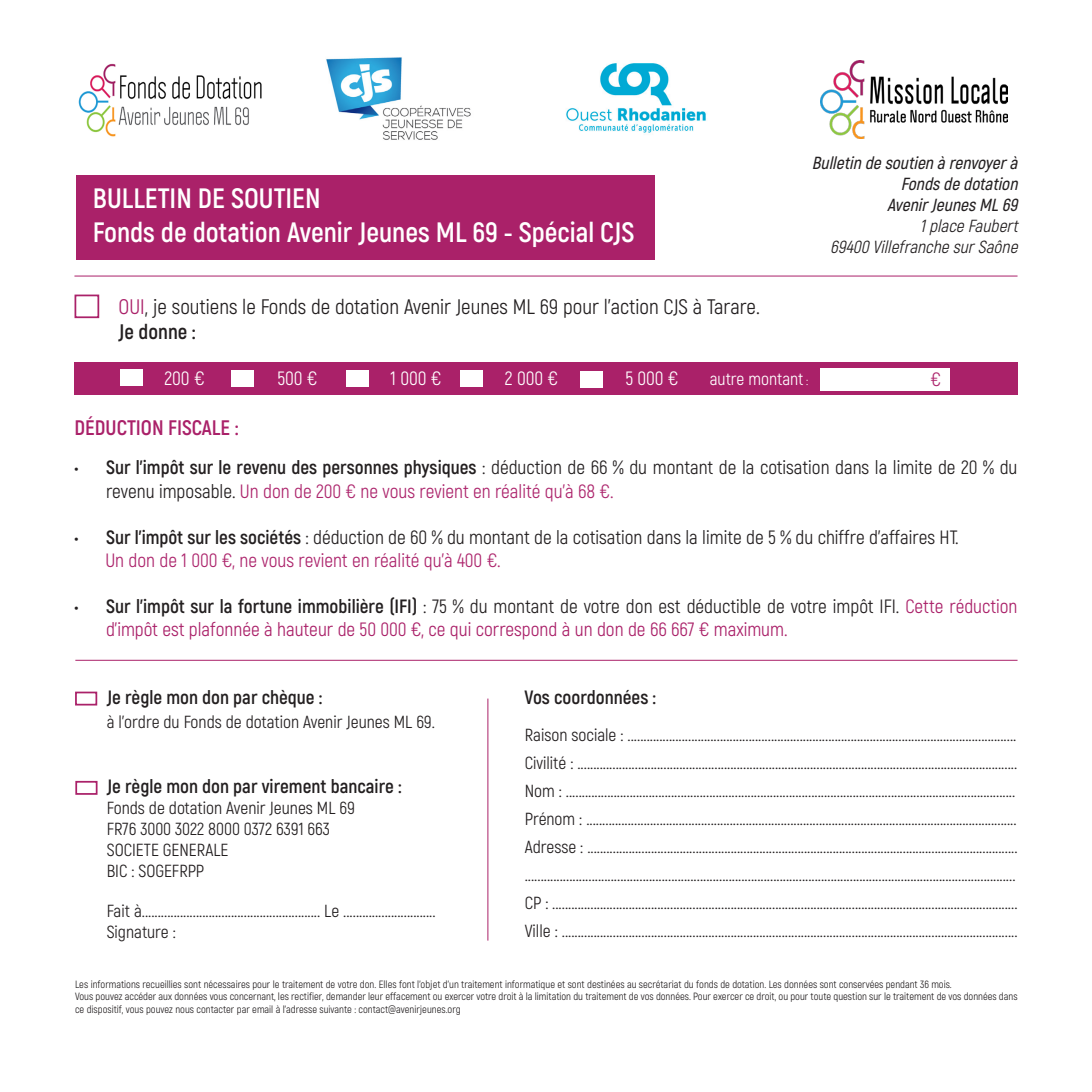
<style>
.page{position:relative;width:1092px;height:1092px;background:#fff}
.page>*{position:absolute;margin:0;border:0;box-sizing:border-box;transform-origin:0 0}
.t1{font:700 28px "Akrobat";color:#fff}
.t2{font:21px "Akrobat";color:#231f20}
.t3{font:700 21px "Akrobat";color:#aa2169}
.t4{font:700 21px "Akrobat";color:#231f20}
.t5{font:19.25px/23.1px "Akrobat";color:#231f20}
.t6{font:19.25px/23.1px "Akrobat";color:#aa2169}
.t7{font:700 19.25px "Akrobat";color:#231f20}
.t8{font:19.25px "Akrobat";color:#ad266d}
.t9{font:19.25px "Akrobat";color:#fff}
.t10{font:17.5px "Akrobat";color:#231f20}
.t11{font:italic 600 17.5px "Akrobat";color:#231f20}
.t12{font:italic 17.5px "Akrobat";color:#231f20}
.t13{font:17.5px "Akrobat";color:#fff}
.t14{font:10.5px/12.6px "Akrobat";color:#231f20}
.s1{color:#aa2169}
.s2{font-size:12.25px}
.s3{font-weight:700}
.s4{color:#ad266d}
.s5{font-weight:700;color:#231f20}
.s6{color:#231f20}
</style>
<div class="page">
<div style="left:76px;top:175px;width:578px;height:85px;background:#aa2169"></div>
<img style="left:78px;top:63px;width:184px;height:74px">
<div style="left:74px;top:294px;width:25px;height:24px;border:2px solid #aa2169"></div>
<div style="left:74px;top:363px;width:943px;height:32px;background:#aa2169"></div>
<div style="left:121px;top:369px;width:22px;height:17px;background:#fff"></div>
<div style="left:75px;top:780px;width:22px;height:14px;border:2px solid #aa2169"></div>
<div style="left:75px;top:691px;width:22px;height:14px;border:2px solid #aa2169"></div>
<hr style="left:75px;top:660px;width:942px;height:1px;background:#aa2169">
<hr style="left:487px;top:698px;width:1px;height:242px;background:#aa2169">
<hr style="left:74px;top:276px;width:943px;height:1px;background:#aa2169">
<div style="left:231px;top:370px;width:22px;height:17px;background:#fff"></div>
<div style="left:347px;top:370px;width:22px;height:17px;background:#fff"></div>
<div style="left:460px;top:370px;width:22px;height:17px;background:#fff"></div>
<div style="left:580px;top:371px;width:22px;height:17px;background:#fff"></div>
<div style="left:820px;top:368px;width:129px;height:23px;background:#fff"></div>
<img style="left:820px;top:61px;width:187px;height:78px">
<img style="left:326px;top:57px;width:145px;height:83px">
<img style="left:566px;top:63px;width:140px;height:70px">
<p class="t1" style="left:93px;top:181px;width:229px">BULLETIN DE SOUTIEN</p>
<p class="t1" style="left:93px;top:215px;width:543px">Fonds de dotation Avenir Jeunes ML 69 - Spécial CJS</p>
<p class="t11" style="left:811px;top:152px;width:212px">Bulletindesoutienàrenvoyerà</p>
<p class="t11" style="left:900px;top:173px;width:123px">Fondsdedotation</p>
<p class="t11" style="left:887px;top:194px;width:136px">AvenirJeunesML69</p>
<p class="t12" style="left:920px;top:216px;width:103px">1placeFaubert</p>
<p class="t12" style="left:830px;top:237px;width:193px">69400VillefranchesurSaône</p>
<p class="t2" style="left:119px;top:294px;width:642px"><span class="s1">OUI</span>, je soutiens le Fonds de dotation Avenir Jeunes ML 69 pour l’action CJS à Tarare.</p>
<p class="t4" style="left:119px;top:319px;width:79px">Je donne :</p>
<p class="t9" style="left:164px;top:367px;width:41px">200 €</p>
<p class="t9" style="left:277px;top:367px;width:41px">500 €</p>
<p class="t9" style="left:390px;top:366px;width:52px">1 000 €</p>
<p class="t9" style="left:505px;top:366px;width:55px">2 000 €</p>
<p class="t9" style="left:625px;top:366px;width:54px">5 000 €</p>
<p class="t13" style="left:709px;top:368px;width:100px">autre montant <span class="s2">:</span></p>
<p class="t8" style="left:930px;top:368px;width:12px">€</p>
<p class="t3" style="left:74px;top:414px;width:165px">DÉDUCTION FISCALE :</p>
<p class="t5" style="left:106px;top:456px;width:912px;text-indent:-32px"><span class="s3">• Sur l’impôt sur le revenu des personnes physiques</span> : déduction de 66 % du montant de la cotisation dans la limite de 20 % du revenu imposable. <span class="s4">Un don de 200 € ne vous revient en réalité qu’à 68 €.</span></p>
<p class="t5" style="left:74px;top:525px;width:885px"><span class="s3">• Sur l’impôt sur les sociétés</span> : déduction de 60 % du montant de la cotisation dans la limite de 5 % du chiffre d’affaires HT.</p>
<p class="t8" style="left:105px;top:548px;width:397px">Un don de 1 000 €, ne vous revient en réalité qu’à 400 €.</p>
<p class="t6" style="left:106px;top:595px;width:912px;text-indent:-32px"><span class="s5">• Sur l’impôt sur la fortune immobilière (IFI)</span> <span class="s6">: 75 % du montant de votre don est déductible de votre impôt IFI.</span> Cette réduction d’impôt est plafonnée à hauteur de 50 000 €, ce qui correspond à un don de 66 667 € maximum.</p>
<p class="t7" style="left:107px;top:685px;width:217px">Je règle mon don par chèque :</p>
<p class="t10" style="left:107px;top:711px;width:329px">à l’ordre du Fonds de dotation Avenir Jeunes ML 69.</p>
<p class="t7" style="left:524px;top:685px;width:133px">Vos coordonnées :</p>
<p class="t10" style="left:524px;top:724px;width:493px">Raison sociale : ..........................................................................................................................</p>
<p class="t10" style="left:524px;top:752px;width:494px">Civilité : ..........................................................................................................................................</p>
<p class="t10" style="left:524px;top:780px;width:492px">Nom : .............................................................................................................................................</p>
<p class="t10" style="left:524px;top:808px;width:493px">Prénom : .......................................................................................................................................</p>
<p class="t10" style="left:524px;top:836px;width:494px">Adresse : .......................................................................................................................................</p>
<p class="t10" style="left:524px;top:864px;width:492px">..........................................................................................................................................................</p>
<p class="t10" style="left:524px;top:892px;width:494px">CP : ..................................................................................................................................................</p>
<p class="t10" style="left:524px;top:920px;width:494px">Ville : ...............................................................................................................................................</p>
<p class="t7" style="left:107px;top:774px;width:296px">Je règle mon don par virement bancaire :</p>
<p class="t10" style="left:107px;top:797px;width:249px">Fonds de dotation Avenir Jeunes ML 69</p>
<p class="t10" style="left:107px;top:818px;width:224px">FR76 3000 3022 8000 0372 6391 663</p>
<p class="t10" style="left:107px;top:839px;width:123px">SOCIETE GENERALE</p>
<p class="t10" style="left:107px;top:860px;width:99px">BIC : SOGEFRPP</p>
<p class="t10" style="left:107px;top:899px;width:330px">Fait à........................................................ Le .............................</p>
<p class="t10" style="left:107px;top:920px;width:71px">Signature :</p>
<p class="t14" style="left:75px;top:977px;width:878px">Les informations recueillies sont nécessaires pour le traitement de votre don. Elles font l’objet d’un traitement informatique et sont destinées au secrétariat du fonds de dotation. Les données sont conservées pendant 36 mois.</p>
<p class="t14" style="left:75px;top:990px;width:943px">Vous pouvez accéder aux données vous concernant, les rectifier, demander leur effacement ou exercer votre droit à la limitation du traitement de vos données. Pour exercer ce droit, ou pour toute question sur le traitement de vos données dans ce dispositif, vous pouvez nous contacter par email à l’adresse suivante : contact@avenirjeunes.org</p>
</div>
